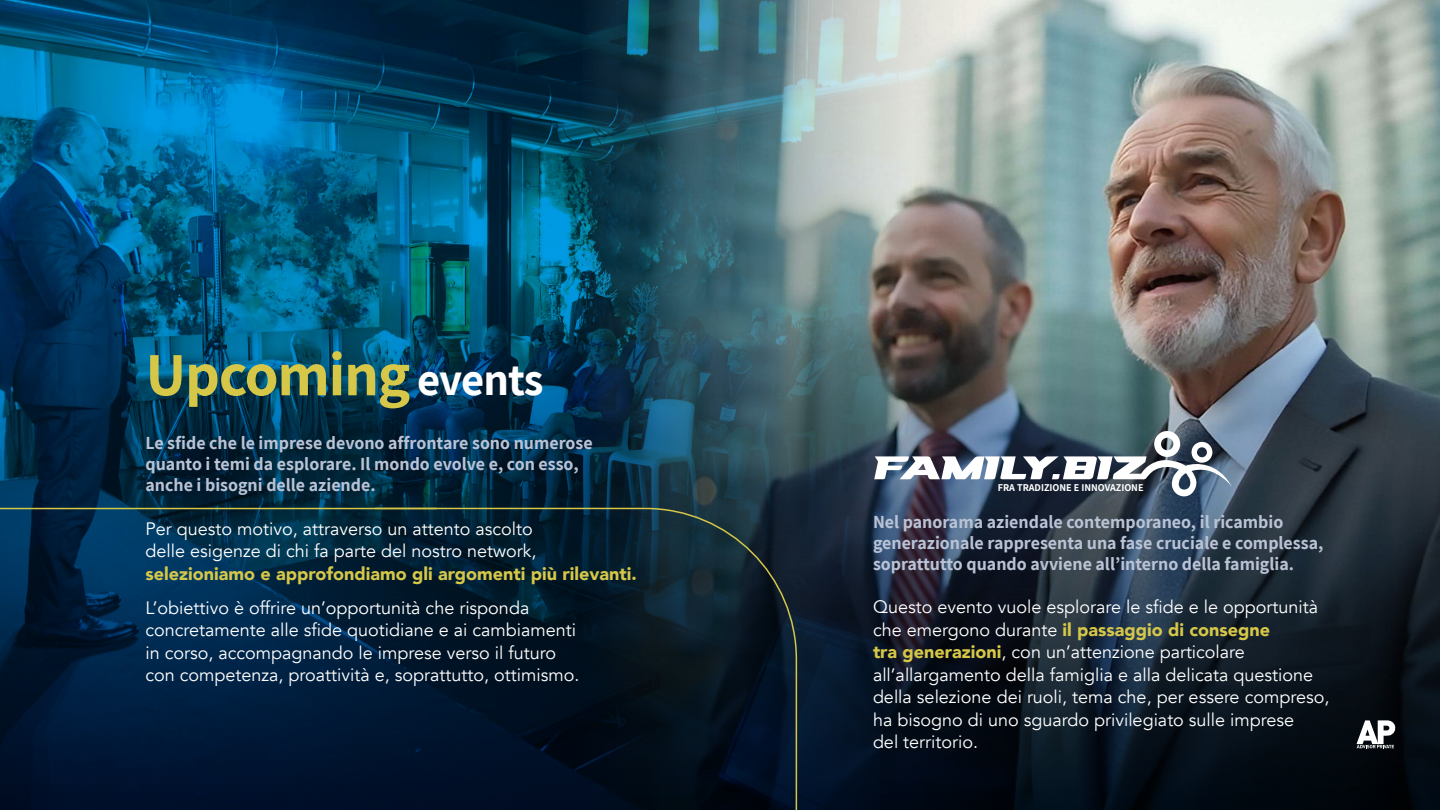
<style>
.page{position:relative;width:1440px;height:810px;background:#fff}
.page>*{position:absolute;margin:0;border:0;box-sizing:border-box;transform-origin:0 0}
.t1{font:700 61.5px "Assistant";letter-spacing:-.02em;color:#d6c749}
.t2{font:18px/22.5px "Avenir";color:#fff}
.t3{font:700 18px/21px "Assistant";color:#bac3d5}
.t4{font:900 18px "Avenir";color:#d6c749}
.t5{font:700 10.2px "Assistant";color:#fff}
.s1{font-size:45px;color:#fff}
.s2{font-weight:900;color:#d6c749}
</style>
<div class="page">
<img style="left:0;top:0;width:582px;height:291px">
<img style="left:582px;top:0;width:858px;height:291px">
<img style="left:0;top:291px;width:1440px;height:519px">
<svg style="left:874px;top:431px;width:359px;height:65px"></svg>
<svg style="left:375px;top:507px;width:423px;height:303px;background:#051727"></svg>
<hr style="left:0;top:508px;width:436px;height:1px;background:#d6c749">
<svg style="left:1357px;top:720px;width:39px;height:28px"></svg>
<h1 class="t1" style="left:146px;top:333px;width:399px">Upcoming <span class="s1">events</span></h1>
<p class="t3" style="left:145px;top:432px;width:449px">Le sfide che le imprese devono affrontare sono numerose quanto i temi da esplorare. Il mondo evolve e, con esso, anche i bisogni delle aziende.</p>
<p class="t2" style="left:145px;top:518px;width:392px">Per questo motivo, attraverso un attento ascolto delle esigenze di chi fa parte del nostro network,</p>
<p class="t4" style="left:145px;top:558px;width:493px">selezioniamo e approfondiamo gli argomenti più rilevanti.</p>
<p class="t2" style="left:145px;top:597px;width:435px">L’obiettivo è offrire un’opportunità che risponda concretamente alle sfide quotidiane e ai cambiamenti in corso, accompagnando le imprese verso il futuro con competenza, proattività e, soprattutto, ottimismo.</p>
<p class="t5" style="left:998px;top:481px;width:147px">FRA TRADIZIONE E INNOVAZIONE</p>
<p class="t3" style="left:873px;top:511px;width:452px">Nel panorama aziendale contemporaneo, il ricambio generazionale rappresenta una fase cruciale e complessa, soprattutto quando avviene all’interno della famiglia.</p>
<p class="t2" style="left:873px;top:596px;width:458px">Questo evento vuole esplorare le sfide e le opportunità che emergono durante <span class="s2">il passaggio di consegne<br>tra generazioni</span>, con un’attenzione particolare all’allargamento della famiglia e alla delicata questione della selezione dei ruoli, tema che, per essere compreso, ha bisogno di uno sguardo privilegiato sulle imprese<br>del territorio.</p>
</div>
